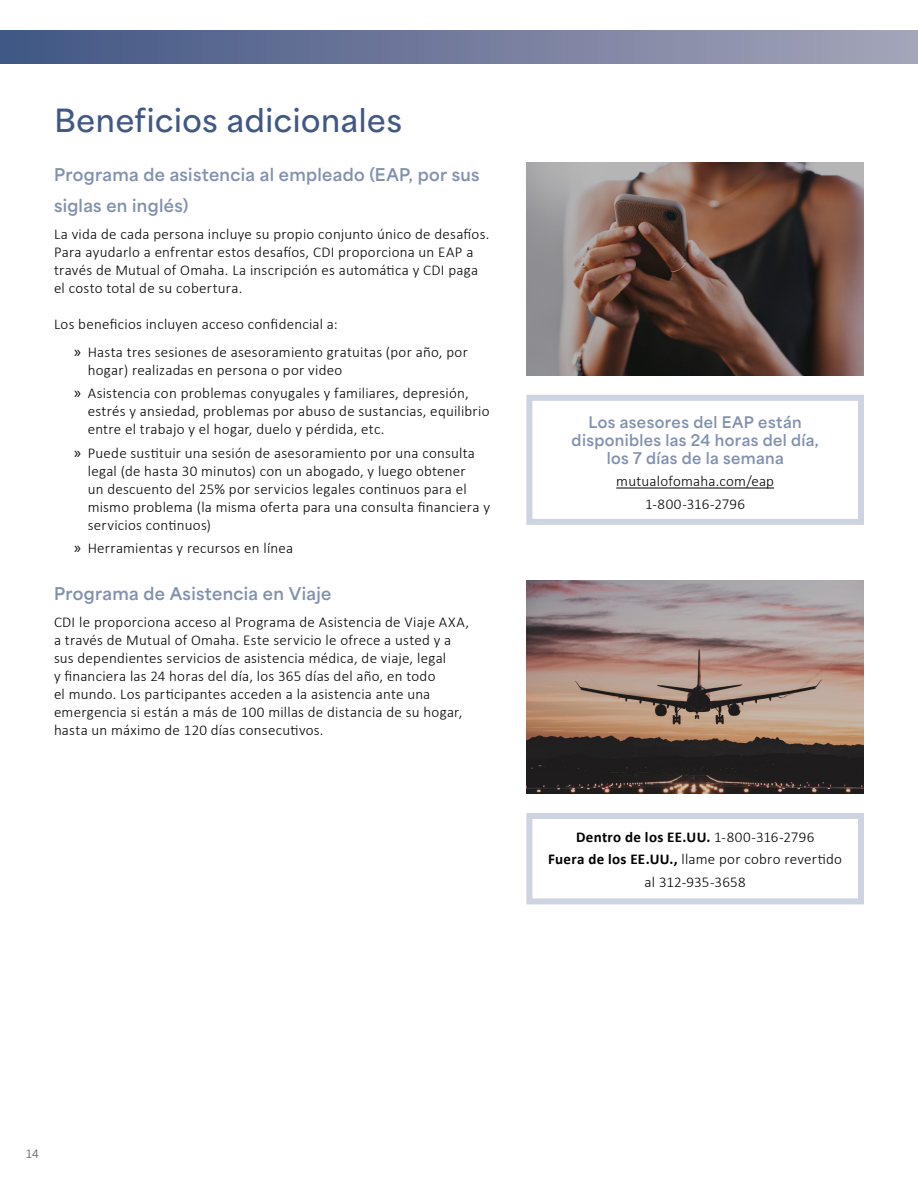
<style>
.page{position:relative;width:918px;height:1188px;background:#fff}
.page>*{position:absolute;margin:0;border:0;box-sizing:border-box;transform-origin:0 0}
.t1{font:600 30px "Area Normal";letter-spacing:.02em;color:#3f5885}
.t2{font:700 16.5px/30.6px "Area Normal";letter-spacing:.02em;color:#8090af}
.t3{font:300 15px/18px "Calibri";letter-spacing:.015em;color:#000}
.t4{font:700 15px/18px "Area Normal";letter-spacing:.025em;color:#8090af;text-align:center}
.t5{font:300 13.5px "Calibri";color:#58595b}
.s1{font-family:"Myriad Pro";font-weight:400;font-size:16.5px}
.s2{font-weight:700}
</style>
<div class="page">
<div style="left:0;top:31px;width:918px;height:32px;background:linear-gradient(to right,#415583,#a5a4b8)"></div>
<img style="left:526px;top:162px;width:338px;height:213px">
<img style="left:526px;top:580px;width:338px;height:213px">
<hr style="left:616px;top:488px;width:158px;height:1px;background:#000">
<div style="left:526px;top:395px;width:338px;height:130px;border:6px solid #ced3e1"></div>
<div style="left:526px;top:813px;width:338px;height:91px;border:6px solid #ced3e1"></div>
<h1 class="t1" style="left:54px;top:93px;width:349px">Beneficios adicionales</h1>
<p class="t2" style="left:54px;top:158px;width:427px">Programa de asistencia al empleado (EAP, por sus siglas en inglés)</p>
<p class="t3" style="left:54px;top:225px;width:437px">La vida de cada persona incluye su propio conjunto único de desafíos.<br>Para ayudarlo a enfrentar estos desafíos, CDI proporciona un EAP a través de Mutual of Omaha. La inscripción es automática y CDI paga el costo total de su cobertura.</p>
<p class="t3" style="left:74px;top:310px;width:395px;line-height:27.9px;text-indent:-20px">Los beneficios incluyen acceso confidencial a:<br><span class="s1">»</span> Hasta tres sesiones de asesoramiento gratuitas (por año, por</p>
<p class="t3" style="left:74px;top:358px;width:396px;line-height:23.4px;text-indent:14px">hogar) realizadas en persona o por video<br><span class="s1">»</span> Asistencia con problemas conyugales y familiares, depresión,</p>
<p class="t3" style="left:88px;top:402px;width:403px">estrés y ansiedad, problemas por abuso de sustancias, equilibrio entre el trabajo y el hogar, duelo y pérdida, etc.</p>
<p class="t3" style="left:88px;top:443px;width:404px;text-indent:-14px"><span class="s1">»</span> Puede sustituir una sesión de asesoramiento por una consulta legal (de hasta 30 minutos) con un abogado, y luego obtener<br>un descuento del 25% por servicios legales continuos para el mismo problema (la misma oferta para una consulta financiera y servicios continuos)</p>
<p class="t3" style="left:74px;top:539px;width:220px"><span class="s1">»</span> Herramientas y recursos en línea</p>
<p class="t2" style="left:54px;top:576px;width:279px">Programa de Asistencia en Viaje</p>
<p class="t3" style="left:54px;top:613px;width:417px">CDI le proporciona acceso al Programa de Asistencia de Viaje AXA, a través de Mutual of Omaha. Este servicio le ofrece a usted y a sus dependientes servicios de asistencia médica, de viaje, legal<br>y financiera las 24 horas del día, los 365 días del año, en todo<br>el mundo. Los participantes acceden a la asistencia ante una emergencia si están a más de 100 millas de distancia de su hogar, hasta un máximo de 120 días consecutivos.</p>
<p class="t4" style="left:572px;top:411px;width:249px">Los asesores del EAP están disponibles las 24 horas del día, los 7 días de la semana</p>
<p class="t3" style="left:616px;top:470px;width:159px;line-height:22.5px;text-align:center">mutualofomaha.com/eap<br>1-800-316-2796</p>
<p class="t3" style="left:548px;top:825px;width:295px;line-height:22.5px;text-align:center"><span class="s2">Dentro de los EE.UU.</span> 1-800-316-2796<br><span class="s2">Fuera de los EE.UU.,</span> llame por cobro revertido al 312-935-3658</p>
<p class="t5" style="left:25px;top:1145px;width:15px">14</p>
</div>
